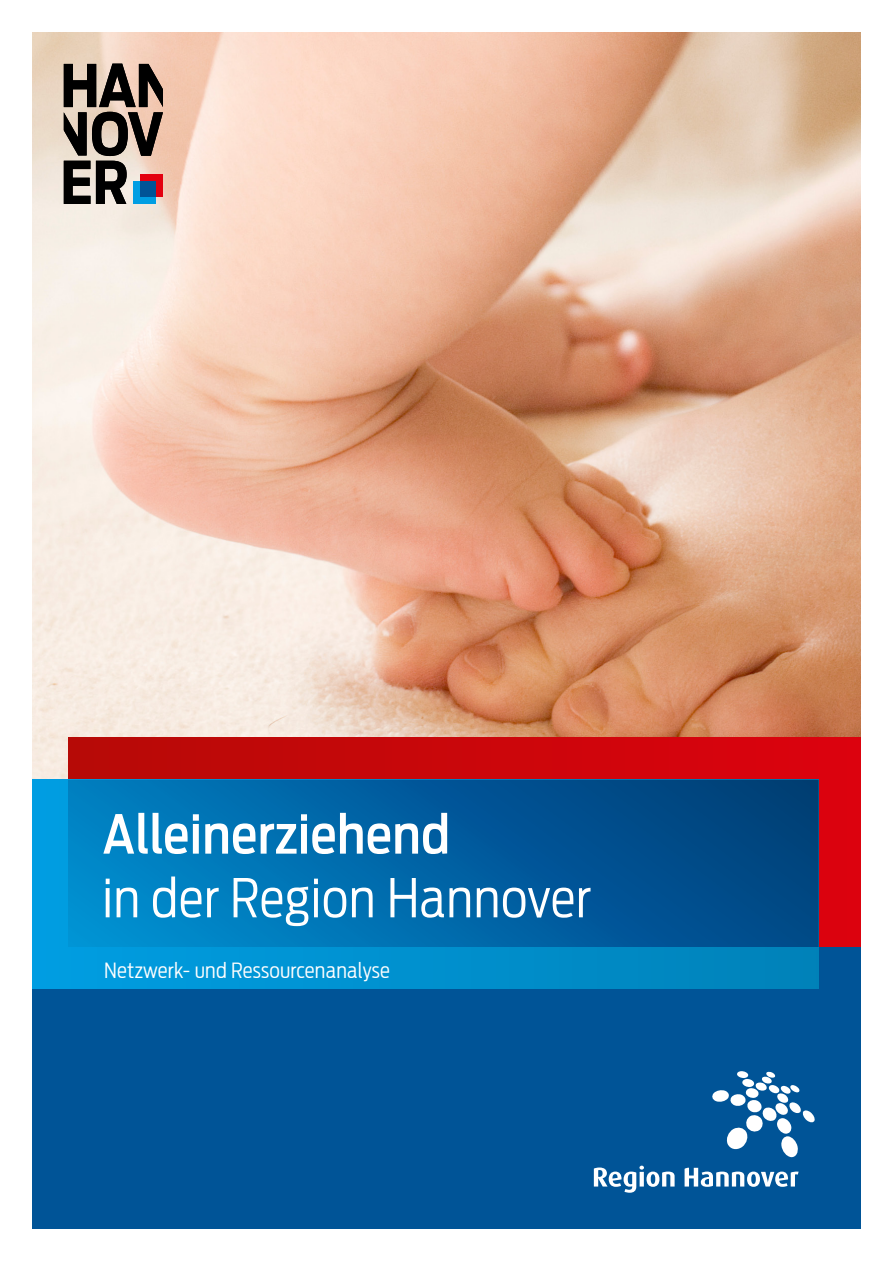
<style>
.page{position:relative;width:893px;height:1263px;background:#fff}
.page>*{position:absolute;margin:0;border:0;box-sizing:border-box;transform-origin:0 0}
.t1{font:300 53.1px "Antenna Cond";letter-spacing:.01em;color:#fff}
.t2{font:500 53.1px "Antenna Cond";letter-spacing:.01em;color:#fff}
.t3{font:300 21px "Antenna Cond";letter-spacing:.01em;color:#fff}
</style>
<div class="page">
<img style="left:32px;top:32px;width:828px;height:748px">
<div style="left:0;top:935px;width:893px;height:328px;background:#005497"></div>
<div style="left:68px;top:738px;width:825px;height:209px;background:linear-gradient(to right,#b60a07,#de020f)"></div>
<div style="left:11px;top:780px;width:808px;height:209px;background:linear-gradient(to right,#009fe3,#0082b9)"></div>
<svg style="left:68px;top:780px;width:751px;height:167px;background:#0063a3"></svg>
<svg style="left:594px;top:1165px;width:81px;height:28px"></svg>
<svg style="left:685px;top:1168px;width:114px;height:19px"></svg>
<svg style="left:712px;top:1071px;width:103px;height:86px"></svg>
<div style="left:0;top:0;width:32px;height:1263px;background:#fff"></div>
<div style="left:861px;top:0;width:32px;height:1263px;background:#fff"></div>
<div style="left:0;top:1230px;width:893px;height:33px;background:#fff"></div>
<svg style="left:64px;top:64px;width:99px;height:140px;background:#726964"></svg>
<p class="t2" style="left:102px;top:803px;width:349px">Alleinerziehend</p>
<p class="t1" style="left:102px;top:867px;width:490px">in der Region Hannover</p>
<p class="t3" style="left:104px;top:958px;width:287px">Netzwerk- und Ressourcenanalyse</p>
</div>
